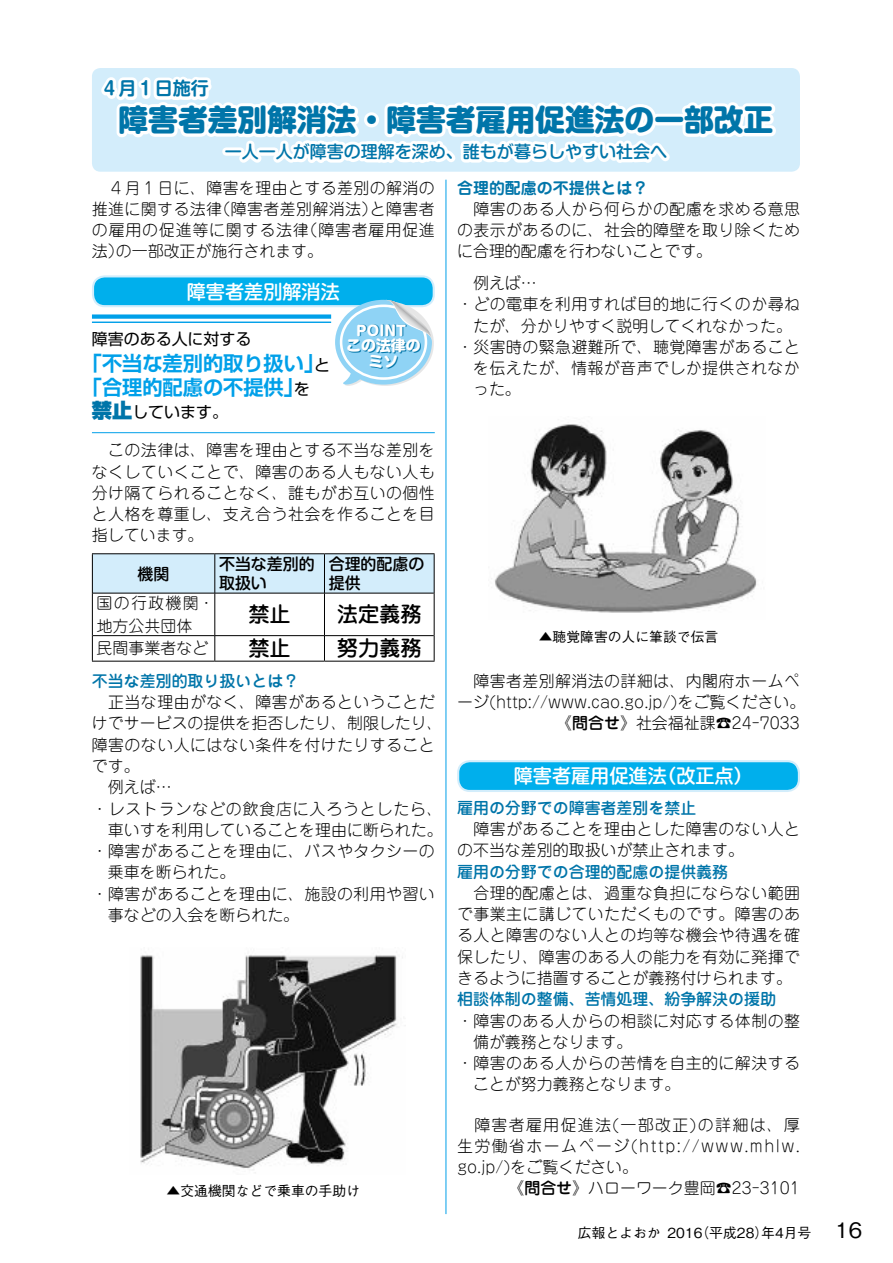
<style>
.page{position:relative;width:893px;height:1263px;background:#fff}
.page>*{position:absolute;margin:0;border:0;box-sizing:border-box;transform-origin:0 0}
.t1{font:800 29.7px "Shin M Go Pro";color:#0075a9}
.t2{font:500 21.3px "Jun 34 Pro";color:#000}
.t3{font:500 21.3px "Gothic BBB Pro";color:#000}
.t4{font:700 20.25px "Shin Go Pr 5 De";color:#00a0e9}
.t5{font:500 19.2px "Shin M Go Pro";color:#fff}
.t6{font:700 18px "Shin M Go Pro De";color:#0075a9}
.t7{font:500 16.95px "Shin M Go Pro";color:#0075a9}
.t8{font:300 15.9px/21.3px "Jun 101 Pro";letter-spacing:.025em;color:#000;text-align:justify}
.t9{font:300 15.9px "Jun 101 Pro";color:#000}
.t10{font:500 15.9px "Jun 34 Pro";color:#0075a9}
.t11{font:300 15.9px/21.3px "Jun 101 Pro";letter-spacing:.05em;color:#000}
.t12{font:15.9px "Shin Go Pr 5";color:#000}
.t13{font:500 15.9px/19.2px "Shin M Go Pro";color:#000}
.t14{font:700 15.9px "Jun 501 Pro";color:#0075a9}
.t15{font:800 14.85px/15.9px "Shin M Go Pro";color:#0075a9;text-align:center}
.t16{font:500 13.8px "Gothic BBB Pro";color:#000}
.t17{font:800 13.8px "Shin M Go Pro";color:#fff}
.s1{font-family:"Shin Go Pr 5 De";font-weight:700;font-size:20.25px;color:#00a0e9}
.s2{font-weight:900;font-size:20.25px;color:#0075a9}
.s3{font-family:"Jun 34 Pro";font-weight:500}
</style>
<div class="page">
<div style="left:92px;top:68px;width:708px;height:104px;background:#d3edfb;border-radius:9px"></div>
<svg style="left:97px;top:68px;width:682px;height:180px"></svg>
<div style="left:93px;top:554px;width:341px;height:39px;background:#d3edfb"></div>
<hr style="left:215px;top:554px;width:1px;height:39px;background:#000">
<hr style="left:324px;top:554px;width:1px;height:39px;background:#000">
<hr style="left:93px;top:593px;width:122px;height:1px;background:#000">
<hr style="left:215px;top:593px;width:109px;height:1px;background:#000">
<hr style="left:215px;top:593px;width:1px;height:42px;background:#000">
<hr style="left:324px;top:593px;width:110px;height:1px;background:#000">
<hr style="left:324px;top:593px;width:1px;height:42px;background:#000">
<hr style="left:93px;top:635px;width:122px;height:1px;background:#000">
<hr style="left:215px;top:635px;width:109px;height:1px;background:#000">
<svg style="left:215px;top:636px;width:1px;height:25px"></svg>
<hr style="left:324px;top:635px;width:110px;height:1px;background:#000">
<svg style="left:324px;top:636px;width:1px;height:25px"></svg>
<hr style="left:92px;top:553px;width:123px;height:1px;background:#000">
<hr style="left:92px;top:554px;width:1px;height:39px;background:#000">
<hr style="left:215px;top:553px;width:109px;height:1px;background:#000">
<hr style="left:324px;top:553px;width:111px;height:1px;background:#000">
<hr style="left:434px;top:554px;width:1px;height:39px;background:#000">
<hr style="left:92px;top:593px;width:1px;height:43px;background:#000">
<hr style="left:434px;top:593px;width:1px;height:43px;background:#000">
<svg style="left:92px;top:636px;width:1px;height:25px"></svg>
<svg style="left:434px;top:636px;width:1px;height:25px"></svg>
<hr style="left:92px;top:661px;width:123px;height:1px;background:#000">
<hr style="left:215px;top:661px;width:109px;height:1px;background:#000">
<hr style="left:324px;top:661px;width:111px;height:1px;background:#000">
<div style="left:93px;top:276px;width:341px;height:30px;background:#00afec;border-radius:12px"></div>
<div style="left:92px;top:275px;width:343px;height:32px;border:2px solid #d3edfb;border-radius:12px"></div>
<div style="left:92px;top:314px;width:239px;height:5px;background:#00a0e9"></div>
<hr style="left:92px;top:322px;width:239px;height:1px;background:#00a0e9">
<hr style="left:92px;top:432px;width:343px;height:1px;background:#00a0e9">
<div style="left:458px;top:761px;width:341px;height:30px;background:#00afec;border-radius:12px"></div>
<div style="left:457px;top:760px;width:343px;height:32px;border:2px solid #d3edfb;border-radius:12px"></div>
<svg style="left:335px;top:300px;width:99px;height:86px"></svg>
<img style="left:140px;top:955px;width:266px;height:218px">
<img style="left:494px;top:424px;width:263px;height:189px">
<hr style="left:445px;top:180px;width:1px;height:1034px;background:#00a0e9">
<p class="t6" style="left:100px;top:74px;width:110px">４月１日施行</p>
<h1 class="t1" style="left:119px;top:96px;width:656px">障害者差別解消法・障害者雇用促進法の一部改正</h1>
<p class="t7" style="left:225px;top:138px;width:444px">一人一人が障害の理解を深め、誰もが暮らしやすい社会へ</p>
<p class="t8" style="left:92px;top:175px;width:344px;text-align:right">　４月１日に、障害を理由とする差別の解消のと障害者</p>
<p class="t14" style="left:457px;top:175px;width:193px">合理的配慮の不提供とは?</p>
<p class="t8" style="left:457px;top:196px;width:344px">　障害のある人から何らかの配慮を求める意思の表示があるのに、社会的障壁を取り除くために合理的配慮を行わないことです。</p>
<p class="t8" style="left:457px;top:271px;width:81px">　例えば...</p>
<p class="t8" style="left:457px;top:292px;width:344px">・どの電車を利用すれば目的地に行くのか尋ね</p>
<p class="t9" style="left:473px;top:313px;width:320px">たが、分かりやすく説明してくれなかった。</p>
<p class="t8" style="left:457px;top:334px;width:344px">・災害時の緊急避難所で、聴覚障害があること</p>
<p class="t8" style="left:473px;top:356px;width:328px">を伝えたが、情報が音声でしか提供されなか</p>
<p class="t8" style="left:473px;top:377px;width:49px">った。</p>
<p class="t8" style="left:215px;top:196px;width:164px">（障害者差別解消法）</p>
<p class="t8" style="left:92px;top:196px;width:132px">推進に関する法律</p>
<p class="t11" style="left:302px;top:218px;width:135px">（障害者雇用促進</p>
<p class="t11" style="left:116px;top:218px;width:209px;text-indent:-24px">の雇用の促進等に関する法律の一部改正が施行されます。</p>
<p class="t8" style="left:92px;top:239px;width:33px">法）</p>
<p class="t5" style="left:187px;top:276px;width:155px">障害者差別解消法</p>
<p class="t12" style="left:92px;top:326px;width:161px">障害のある人に対する</p>
<p class="t12" style="left:304px;top:352px;width:28px">と<span class="s1">｣</span></p>
<p class="t17" style="left:356px;top:319px;width:52px">POINT</p>
<p class="t15" style="left:347px;top:336px;width:76px">この法律のミソ</p>
<p class="t4" style="left:92px;top:346px;width:214px">｢不当な差別的取り扱い</p>
<p class="t12" style="left:284px;top:376px;width:28px">を<span class="s1">｣</span></p>
<p class="t4" style="left:92px;top:371px;width:193px">｢合理的配慮の不提供</p>
<p class="t12" style="left:92px;top:398px;width:138px"><span class="s2">禁止</span>しています。</p>
<p class="t8" style="left:92px;top:438px;width:344px">　この法律は、障害を理由とする不当な差別をなくしていくことで、障害のある人もない人も分け隔てられることなく、誰もがお互いの個性と人格を尊重し、支え合う社会を作ることを目指しています。</p>
<p class="t13" style="left:138px;top:562px;width:33px">機関</p>
<p class="t8" style="left:97px;top:591px;width:119px">国の行政機関・</p>
<p class="t8" style="left:97px;top:613px;width:97px">地方公共団体</p>
<p class="t9" style="left:97px;top:636px;width:113px">民間事業者など</p>
<p class="t13" style="left:219px;top:552px;width:97px">不当な差別的</p>
<p class="t13" style="left:219px;top:571px;width:49px">取扱い</p>
<h2 class="t2" style="left:248px;top:597px;width:44px">禁止</h2>
<h2 class="t2" style="left:248px;top:631px;width:44px">禁止</h2>
<p class="t13" style="left:329px;top:552px;width:97px">合理的配慮の提供</p>
<h2 class="t2" style="left:337px;top:597px;width:87px">法定義務</h2>
<h2 class="t2" style="left:337px;top:631px;width:87px">努力義務</h2>
<p class="t10" style="left:92px;top:668px;width:209px">不当な差別的取り扱いとは?</p>
<p class="t8" style="left:92px;top:690px;width:344px">　正当な理由がなく、障害があるということだ</p>
<p class="t9" style="left:92px;top:711px;width:352px">けでサービスの提供を拒否したり、制限したり、</p>
<p class="t8" style="left:92px;top:732px;width:344px">障害のない人にはない条件を付けたりすること</p>
<p class="t8" style="left:92px;top:753px;width:49px">です。</p>
<p class="t8" style="left:92px;top:775px;width:81px">　例えば...</p>
<p class="t11" style="left:92px;top:796px;width:352px">・レストランなどの飲食店に入ろうとしたら、</p>
<p class="t9" style="left:108px;top:817px;width:336px">車いすを利用していることを理由に断られた。</p>
<p class="t8" style="left:92px;top:838px;width:344px">・障害があることを理由に、バスやタクシーの</p>
<p class="t9" style="left:108px;top:860px;width:129px">乗車を断られた。</p>
<p class="t8" style="left:92px;top:881px;width:344px">・障害があることを理由に、施設の利用や習い</p>
<p class="t9" style="left:108px;top:902px;width:193px">事などの入会を断られた。</p>
<p class="t16" style="left:167px;top:1180px;width:195px">▲交通機関などで乗車の手助け</p>
<p class="t16" style="left:539px;top:626px;width:181px">▲聴覚障害の人に筆談で伝言</p>
<p class="t8" style="left:457px;top:668px;width:344px">　障害者差別解消法の詳細は、内閣府ホームペ</p>
<p class="t9" style="left:457px;top:689px;width:350px">ージ(http://www.cao.go j p. )/ をご覧ください。</p>
<p class="t9" style="left:556px;top:711px;width:245px"><span class="s3">《問合せ》</span>社会福祉課☎24-7033</p>
<p class="t5" style="left:514px;top:760px;width:155px">障害者雇用促進法</p>
<p class="t5" style="left:657px;top:760px;width:97px">（改正点(</p>
<p class="t10" style="left:457px;top:795px;width:241px">雇用の分野での障害者差別を禁止</p>
<p class="t8" style="left:457px;top:817px;width:344px">　障害があることを理由とした障害のない人との不当な差別的取扱いが禁止されます。</p>
<p class="t10" style="left:457px;top:859px;width:273px">雇用の分野での合理的配慮の提供義務</p>
<p class="t8" style="left:457px;top:880px;width:344px">　合理的配慮とは、過重な負担にならない範囲で事業主に講じていただくものです。障害のある人と障害のない人との均等な機会や待遇を確保したり、障害のある人の能力を有効に発揮できるように措置することが義務付けられます。</p>
<p class="t10" style="left:457px;top:986px;width:320px">相談体制の整備、苦情処理、紛争解決の援助</p>
<p class="t8" style="left:457px;top:1008px;width:344px">・障害のある人からの相談に対応する体制の整</p>
<p class="t9" style="left:473px;top:1029px;width:161px">備が義務となります。</p>
<p class="t8" style="left:457px;top:1050px;width:344px">・障害のある人からの苦情を自主的に解決する</p>
<p class="t9" style="left:473px;top:1072px;width:209px">ことが努力義務となります。</p>
<p class="t8" style="left:457px;top:1112px;width:344px">　障害者雇用促進法(一部改正)の詳細は、厚生労働省ホームページ(http://www.mhlw. go j p. )/ をご覧ください。</p>
<p class="t9" style="left:508px;top:1176px;width:293px"><span class="s3">《問合せ》</span>ハローワーク豊岡☎23-3101</p>
<p class="t16" style="left:578px;top:1222px;width:84px">広報とよおか</p>
<p class="t16" style="left:695px;top:1222px;width:117px">（平成28 年） 4月号</p>
<p class="t16" style="left:668px;top:1222px;width:36px">2016</p>
<h2 class="t3" style="left:835px;top:1213px;width:28px">16</h2>
</div>
